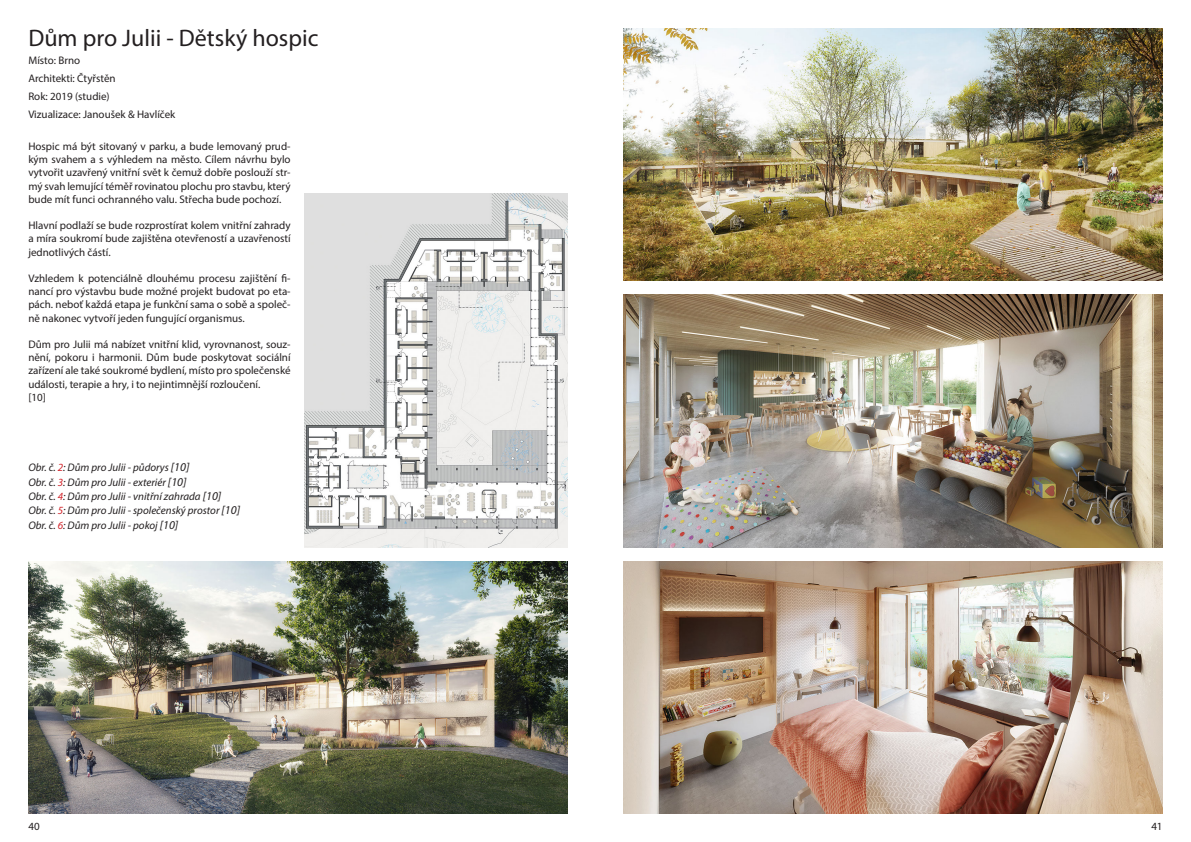
<style>
.page{position:relative;width:1191px;height:842px;background:#fff}
.page>*{position:absolute;margin:0;border:0;box-sizing:border-box;transform-origin:0 0}
.t1{font:24px "Myriad Pro";color:#231f20}
.t2{font:11px/13.2px "Myriad Pro";color:#231f20;text-align:justify}
.t3{font:italic 11px "Myriad Pro";color:#231f20}
.s1{color:#d1232a}
.s2{font-size:12px}
</style>
<div class="page">
<img style="left:28px;top:561px;width:539px;height:253px">
<img style="left:305px;top:193px;width:262px;height:354px">
<img style="left:624px;top:28px;width:538px;height:253px">
<img style="left:624px;top:295px;width:538px;height:252px">
<img style="left:624px;top:561px;width:538px;height:253px">
<p class="t1" style="left:28px;top:23px;width:291px">Dům pro Julii - Dětský hospic</p>
<p class="t2" style="left:28px;top:54px;width:53px">Místo: Brno</p>
<p class="t2" style="left:28px;top:72px;width:89px">Architekti: Čtyřstěn</p>
<p class="t2" style="left:28px;top:90px;width:83px">Rok: 2019 (studie)</p>
<p class="t2" style="left:28px;top:108px;width:149px">Vizualizace: Janoušek &amp; Havlíček</p>
<p class="t2" style="left:28px;top:140px;width:264px">Hospic má být sitovaný v parku, a bude lemovaný prud&shy;kým svahem a s výhledem na město. Cílem návrhu bylo vytvořit uzavřený vnitřní svět k čemuž dobře poslouží str&shy;mý svah lemující téměř rovinatou plochu pro stavbu, který bude mít funci ochranného valu. Střecha bude pochozí.</p>
<p class="t2" style="left:28px;top:219px;width:264px">Hlavní podlaží se bude rozprostírat kolem vnitřní zahrady a míra soukromí bude zajištěna otevřeností a uzavřeností jednotlivých částí.</p>
<p class="t2" style="left:28px;top:272px;width:264px">Vzhledem k potenciálně dlouhému procesu zajištění fi&shy;nancí pro výstavbu bude možné projekt budovat po eta&shy;pách. neboť každá etapa je funkční sama o sobě a společ&shy;ně nakonec vytvoří jeden fungující organismus.</p>
<p class="t2" style="left:28px;top:338px;width:264px">Dům pro Julii má nabízet vnitřní klid, vyrovnanost, souz&shy;nění, pokoru i harmonii. Dům bude poskytovat sociální zařízení ale také soukromé bydlení, místo pro společenské události, terapie a hry, i to nejintimnější rozloučení.</p>
<p class="t2" style="left:28px;top:390px;width:19px">[10]</p>
<p class="t3" style="left:28px;top:461px;width:163px">Obr. č. <span class="s1">2</span>: Dům pro Julii - půdorys <span class="s2">[10]</span></p>
<p class="t3" style="left:28px;top:475px;width:160px">Obr. č. <span class="s1">3</span>: Dům pro Julii - exteriér <span class="s2">[10]</span></p>
<p class="t3" style="left:28px;top:489px;width:194px">Obr. č. <span class="s1">4</span>: Dům pro Julii - vnitřní zahrada <span class="s2">[10]</span></p>
<p class="t3" style="left:28px;top:504px;width:213px">Obr. č. <span class="s1">5</span>: Dům pro Julii - společenský prostor <span class="s2">[10]</span></p>
<p class="t3" style="left:28px;top:518px;width:151px">Obr. č. <span class="s1">6</span>: Dům pro Julii - pokoj <span class="s2">[10]</span></p>
<p class="t2" style="left:28px;top:820px;width:13px">40</p>
<p class="t2" style="left:1151px;top:820px;width:13px">41</p>
</div>
